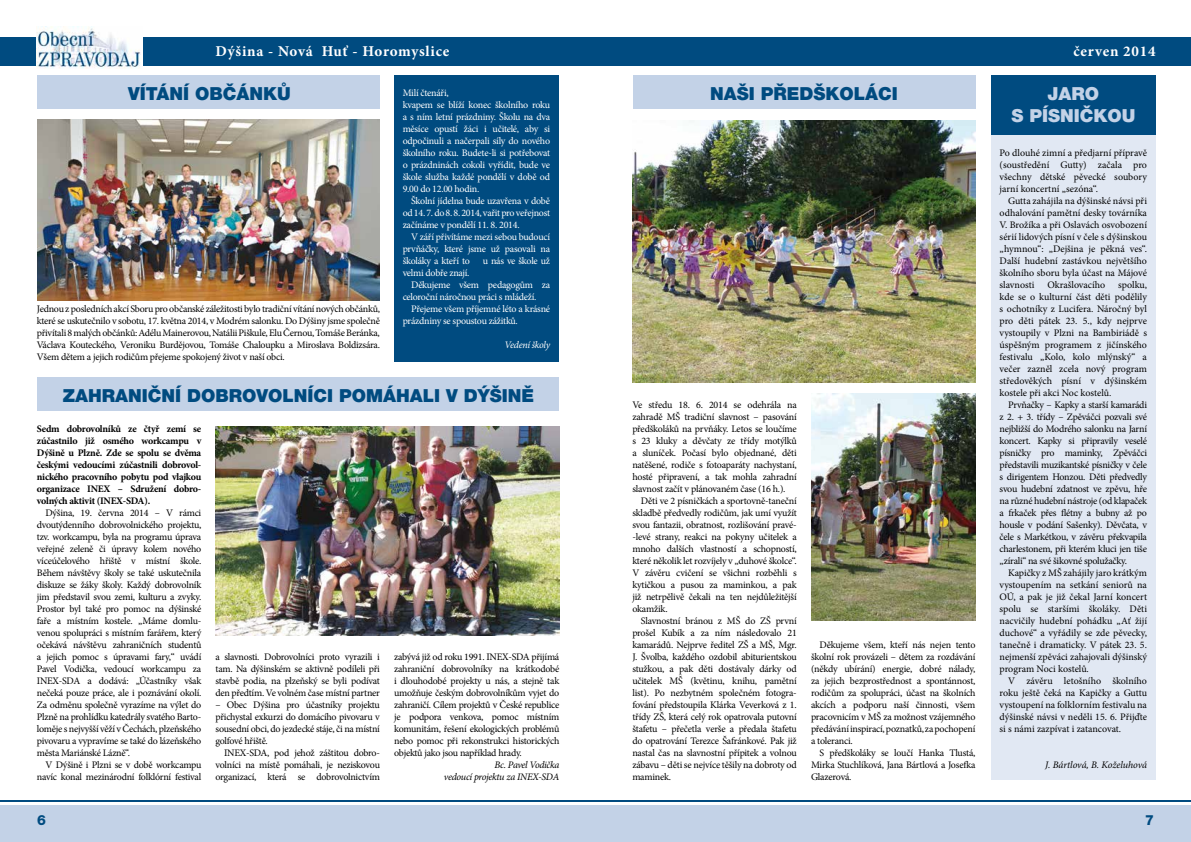
<style>
.page{position:relative;width:1191px;height:842px;background:#fff}
.page>*{position:absolute;margin:0;border:0;box-sizing:border-box;transform-origin:0 0}
.t1{font:900 18px "Helvetica Neue CE";color:#004b80}
.t2{font:900 18px/21.6px "Helvetica Neue CE";color:#c3d2e7;text-align:center}
.t3{font:700 15px "Minion Pro";letter-spacing:.05em;color:#fff}
.t4{font:800 14px "Helvetica Neue CE";color:#004b80}
.t5{font:10px/12px "Minion Pro";letter-spacing:-.02em;color:#000;text-align:justify}
.t6{font:10px/12px "Minion Pro";letter-spacing:-.025em;color:#fff;text-align:justify}
.t7{font:700 10px/12px "Minion Pro";letter-spacing:-.025em;color:#000;text-align:justify}
.t8{font:italic 10px/12px "Minion Pro";letter-spacing:-.025em;color:#000;text-align:right}
.t9{font:10px "Minion Pro";color:#000}
.t10{font:italic 10px "Minion Pro";letter-spacing:-.035em;color:#fff}
</style>
<div class="page">
<div style="left:0;top:805px;width:1191px;height:37px;background:#c3d2e7"></div>
<hr style="left:0;top:800px;width:1191px;height:2px;background:#004b80">
<div style="left:0;top:37px;width:1191px;height:28px;background:#004b80"></div>
<img style="left:37px;top:27px;width:105px;height:41px">
<div style="left:633px;top:75px;width:342px;height:34px;background:#c3d2e7"></div>
<div style="left:394px;top:75px;width:164px;height:286px;background:#004b80"></div>
<img style="left:632px;top:121px;width:343px;height:262px">
<img style="left:811px;top:394px;width:164px;height:227px">
<div style="left:37px;top:75px;width:343px;height:34px;background:#c3d2e7"></div>
<img style="left:37px;top:119px;width:343px;height:181px">
<div style="left:37px;top:377px;width:522px;height:34px;background:#c3d2e7"></div>
<img style="left:215px;top:427px;width:344px;height:208px">
<div style="left:991px;top:132px;width:164px;height:648px;background:#e1e8f3"></div>
<div style="left:991px;top:75px;width:164px;height:60px;background:#004b80"></div>
<h2 class="t3" style="left:215px;top:40px;width:235px">Dýšina - Nová Huť - Horomyslice</h2>
<p class="t6" style="left:403px;top:87px;width:47px">Milí čtenáři,</p>
<h1 class="t1" style="left:710px;top:82px;width:12px">NAŠI</h1>
<h1 class="t1" style="left:761px;top:82px;width:14px">PŘE</h1>
<h1 class="t1" style="left:799px;top:82px;width:27px">DŠKOLÁCI</h1>
<p class="t6" style="left:403px;top:99px;width:149px">kvapem se blíží konec školního roku a s ním letní prázdniny. Školu na dva měsíce opustí žáci i učitelé, aby si odpočinuli a načerpali síly do nového školního roku. Budete-li si potřebovat o prázdninách cokoli vyřídit, bude ve škole služba každé pondělí v době od 9.00 do 12.00 hodin.</p>
<p class="t6" style="left:403px;top:195px;width:149px;text-indent:8px">Školní jídelna bude uzavřena v době od 14. 7. do 8. 8. 2014, vařit pro veřejnost začínáme v pondělí 11. 8. 2014.</p>
<p class="t6" style="left:403px;top:231px;width:149px;text-indent:8px">V září přivítáme mezi sebou budoucí prvňáčky, které jsme už pasovali na školáky a kteří to</p>
<h1 class="t1" style="left:128px;top:82px;width:164px">Vítání občánků</h1>
<p class="t6" style="left:483px;top:255px;width:69px">u nás ve škole už</p>
<p class="t5" style="left:37px;top:303px;width:345px">Jednou z posledních akcí Sboru pro občanské záležitosti bylo tradiční vítání nových občánků, které se uskutečnilo v sobotu, 17. května 2014, v Modrém salonku. Do Dýšiny jsme společně přivítali 8 malých občánků: Adélu Mainerovou, Natálii Piškule, Elu Černou, Tomáše Beránka, Václava Kouteckého, Veroniku Burdějovou, Tomáše Chaloupku a Miroslava Boldizsára.<br>Všem dětem a jejich rodičům přejeme spokojený život v naší obci.</p>
<p class="t6" style="left:403px;top:267px;width:68px">velmi dobře znají.</p>
<p class="t6" style="left:411px;top:279px;width:140px">Děkujeme všem pedagogům za</p>
<p class="t6" style="left:403px;top:291px;width:135px">celoroční náročnou práci s mládeží.</p>
<p class="t6" style="left:411px;top:303px;width:140px">Přejeme všem příjemné léto a krásné</p>
<p class="t6" style="left:403px;top:315px;width:117px">prázdniny se spoustou zážitků.</p>
<p class="t10" style="left:504px;top:338px;width:47px">Vedení školy</p>
<h1 class="t1" style="left:63px;top:384px;width:473px">Zahraniční dobrovolníci pomáhali v Dýšině</h1>
<p class="t7" style="left:37px;top:423px;width:166px">Sedm dobrovolníků ze čtyř zemí se zúčastnilo již osmého workcampu v Dýšině u Plzně. Zde se spolu se dvěma českými vedoucími zúčastnili dobrovol&shy;nického pracovního pobytu pod vlajkou organizace INEX – Sdružení dobro&shy;volných aktivit (INEX-SDA).</p>
<p class="t5" style="left:37px;top:507px;width:166px;text-indent:8px">Dýšina, 19. června 2014 – V rámci dvoutýdenního dobrovolnického projektu, tzv. workcampu, byla na programu úprava veřejné zeleně či úpravy kolem nového víceúčelového hřiště v místní škole.<br>Během návštěvy školy se také uskutečnila diskuze se žáky školy. Každý dobrovolník jim představil svou zemi, kulturu a zvyky.<br>Prostor byl také pro pomoc na dýšinské faře a místním kostele. „Máme domlu&shy;venou spolupráci s místním farářem, který očekává návštěvu zahraničních studentů a jejich pomoc s úpravami fary,“ uvádí Pavel Vodička, vedoucí workcampu za INEX-SDA a dodává: „Účastníky však nečeká pouze práce, ale i poznávání okolí.<br>Za odměnu společně vyrazíme na výlet do Plzně na prohlídku katedrály svatého Barto&shy;loměje s nejvyšší věží v Čechách, plzeňského pivovaru a vypravíme se také do lázeňského města Mariánské Lázně“.</p>
<p class="t5" style="left:37px;top:759px;width:166px;text-align:right">V Dýšině i Plzni se v době workcampu navíc konal mezinárodní folklórní festival</p>
<p class="t5" style="left:215px;top:651px;width:166px">a slavnosti. Dobrovolníci proto vyrazili i tam. Na dýšinském se aktivně podíleli při stavbě podia, na plzeňský se byli podívat den předtím. Ve volném čase místní partner</p>
<p class="t5" style="left:215px;top:699px;width:166px">– Obec Dýšina pro účastníky projektu přichystal exkurzi do domácího pivovaru v sousední obci, do jezdecké stáje, či na místní golfové hřiště.</p>
<p class="t5" style="left:215px;top:747px;width:166px;text-indent:8px">INEX-SDA, pod jehož záštitou dobro&shy;volníci na místě pomáhali, je neziskovou organizací, která se dobrovolnictvím</p>
<p class="t5" style="left:394px;top:651px;width:167px">zabývá již od roku 1991. INEX-SDA přijímá zahraniční dobrovolníky na krátkodobé i dlouhodobé projekty u nás, a stejně tak umožňuje českým dobrovolníkům vyjet do zahraničí. Cílem projektů v České republice je podpora venkova, pomoc místním komunitám, řešení ekologických problémů nebo pomoc při rekonstrukci historických objektů jako jsou například hrady.</p>
<p class="t8" style="left:444px;top:759px;width:117px">Bc. Pavel Vodička<br>vedoucí projektu za INEX-SDA</p>
<p class="t5" style="left:632px;top:399px;width:166px">Ve středu 18. 6. 2014 se odehrála na zahradě MŠ tradiční slavnost – pasování předškoláků na prvňáky. Letos se loučíme s 23 kluky a děvčaty ze třídy motýlků a sluníček. Počasí bylo objednané, děti natěšené, rodiče s fotoaparáty nachystaní, hosté připravení, a tak mohla zahradní slavnost začít v plánovaném čase (16 h.).</p>
<p class="t5" style="left:632px;top:495px;width:166px;text-indent:8px">Děti ve 2 písničkách a sportovně-taneční skladbě předvedly rodičům, jak umí využít svou fantazii, obratnost, rozlišování pravé--levé strany, reakci na pokyny učitelek a mnoho dalších vlastností a schopností, které několik let rozvíjely v „duhové školce“.<br>V závěru cvičení se všichni rozběhli s kytičkou a pusou za maminkou, a pak již netrpělivě čekali na ten nejdůležitější okamžik.</p>
<p class="t5" style="left:632px;top:615px;width:166px;text-indent:8px">Slavnostní bránou z MŠ do ZŠ první prošel Kubík a za ním následovalo 21 kamarádů. Nejprve ředitel ZŠ a MŠ, Mgr.<br>J. Švolba, každého ozdobil abiturientskou stužkou, a pak děti dostávaly dárky od učitelek MŠ (květinu, knihu, pamětní list). Po nezbytném společném fotogra&shy;fování předstoupila Klárka Veverková z 1. třídy ZŠ, která celý rok opatrovala putovní štafetu – přečetla verše a předala štafetu do opatrování Terezce Šafránkové. Pak již nastal čas na slavnostní přípitek a volnou zábavu – děti se nejvíce těšily na dobroty od maminek.</p>
<p class="t5" style="left:811px;top:639px;width:166px;text-indent:8px">Děkujeme všem, kteří nás nejen tento školní rok provázeli – dětem za rozdávání (někdy ubírání) energie, dobré nálady, za jejich bezprostřednost a spontánnost, rodičům za spolupráci, účast na školních akcích a podporu naší činnosti, všem pracovnicím v MŠ za možnost vzájemného předávání inspirací, poznatků, za pochopení a toleranci.</p>
<p class="t5" style="left:811px;top:747px;width:166px;text-indent:8px">S předškoláky se loučí Hanka Tlustá, Mirka Stuchlíková, Jana Bártlová a Josefka Glazerová.</p>
<h2 class="t3" style="left:1073px;top:40px;width:84px">červen 2014</h2>
<h1 class="t2" style="left:1011px;top:83px;width:126px">Jaro<br>s písničkou</h1>
<p class="t5" style="left:999px;top:147px;width:149px">Po dlouhé zimní a předjarní přípravě (soustředění Gutty) začala pro všechny dětské pěvecké soubory jarní koncertní „sezóna“.</p>
<p class="t5" style="left:999px;top:195px;width:149px;text-indent:8px">Gutta zahájila na dýšinské návsi při odhalování pamětní desky továrníka V. Brožíka a při Oslavách osvobození sérií lidových písní v čele s dýšinskou „hymnou“: „Dejšina je pěkná ves“.<br>Další hudební zastávkou největšího školního sboru byla účast na Májové slavnosti</p>
<p class="t5" style="left:999px;top:279px;width:149px;text-indent:118px">spolku, kde se o kulturní část děti podělily s ochotníky z Lucifera. Náročný byl pro děti pátek 23. 5., kdy nejprve vystoupily v Plzni na Bambiriádě s úspěšným programem z jičínského festivalu „Kolo, kolo mlýnský“ a večer zazněl zcela nový program středověkých písní v dýšinském kostele při akci Noc kostelů.</p>
<p class="t5" style="left:999px;top:399px;width:149px;text-indent:8px">Prvňačky – Kapky a starší kamarádi z 2. + 3. třídy – Zpěváčci pozvali své nejbližší do Modrého salonku na Jarní koncert. Kapky si připravily veselé písničky pro maminky, Zpěváčci představili muzikantské písničky v čele s dirigentem Honzou. Děti předvedly svou hudební zdatnost ve zpěvu, hře na různé hudební nástroje (od klapaček a frkaček přes flétny a bubny až po housle v podání Sašenky). Děvčata, v čele s Markétkou, v závěru překvapila charlestonem, při kterém kluci jen tiše „zírali“ na své šikovné spolužačky.</p>
<p class="t5" style="left:999px;top:567px;width:149px;text-indent:8px">Kapičky z MŠ zahájily jaro krátkým vystoupením na setkání seniorů na OÚ, a pak je již čekal Jarní koncert spolu se staršími školáky. Děti nacvičily hudební pohádku „Ať žijí duchové“ a vyřádily se zde pěvecky, tanečně i dramaticky. V pátek 23. 5. nejmenší zpěváci zahajovali dýšinský program Noci kostelů.</p>
<p class="t5" style="left:999px;top:675px;width:149px;text-indent:8px">V závěru letošního školního roku ještě čeká na Kapičky a Guttu vystoupení na folklorním festivalu na dýšinské návsi v neděli 15. 6. Přijďte si s námi zazpívat i zatancovat.</p>
<p class="t8" style="left:1045px;top:759px;width:103px">J. Bártlová, B. Koželuhová</p>
<p class="t9" style="left:1047px;top:278px;width:59px">Okrašlovacího</p>
<h3 class="t4" style="left:37px;top:812px;width:10px">6</h3>
<h3 class="t4" style="left:1145px;top:812px;width:10px">7</h3>
</div>
